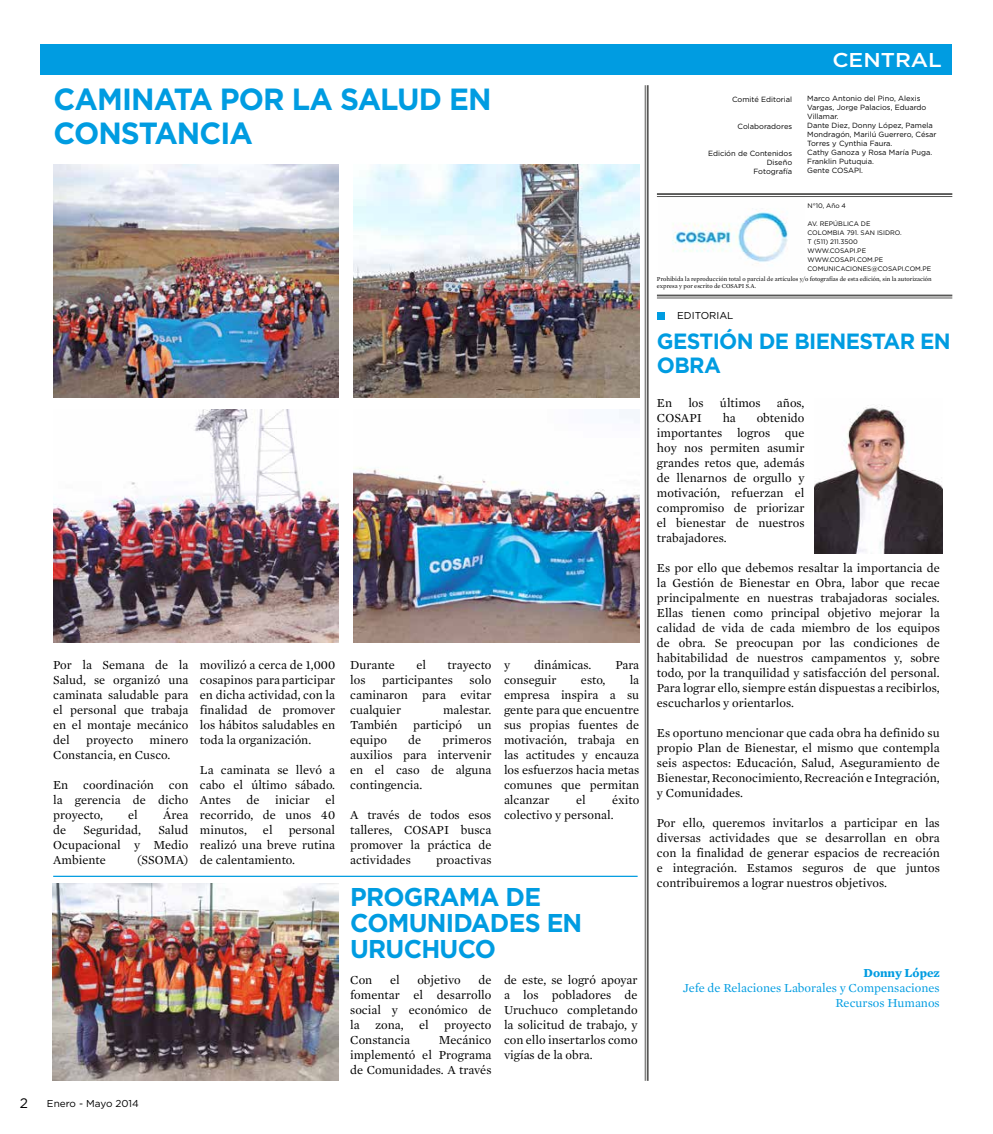
<style>
.page{position:relative;width:993px;height:1134px;background:#fff}
.page>*{position:absolute;margin:0;border:0;box-sizing:border-box;transform-origin:0 0}
.t1{font:700 30.62px/33.8px "Gotham";letter-spacing:-.03em;color:#009ce1}
.t2{font:700 25.75px/26.2px "Gotham";letter-spacing:-.03em;color:#009ce1}
.t3{font:700 22px/23.8px "Gotham";letter-spacing:-.03em;color:#009ce1}
.t4{font:500 20px "Gotham";color:#fff;scale:1.1 1}
.t5{font:13.75px "Gotham";color:#000}
.t6{font:12.5px/15px "Mercury News HTF1 Roman";color:#000;text-align:justify}
.t7{font:12.5px/15px "Mercury News HTF1 Roman";color:#009ce1;text-align:right}
.t8{font:12.5px "Mercury News HTF1 Bold";color:#009ce1}
.t9{font:10px "Gotham";color:#000}
.t10{font:7.5px/9px "Gotham";color:#000;text-align:right}
.t11{font:6.5px/9px "Gotham";color:#000}
.t12{font:6.25px/7.5px "Mercury News HTF1 Roman";color:#000}
</style>
<div class="page">
<div style="left:41px;top:44px;width:910px;height:31px;background:#009ce1"></div>
<img style="left:672px;top:211px;width:116px;height:53px">
<hr style="left:656px;top:193px;width:295px;height:2px;background:#575756">
<hr style="left:656px;top:196px;width:295px;height:1px;background:#575756">
<hr style="left:656px;top:295px;width:295px;height:1px;background:#575756">
<hr style="left:656px;top:298px;width:295px;height:1px;background:#575756">
<svg style="left:657px;top:312px;width:8px;height:8px"></svg>
<hr style="left:646px;top:85px;width:2px;height:996px;background:#575756">
<hr style="left:644px;top:85px;width:1px;height:996px;background:#575756">
<hr style="left:53px;top:876px;width:584px;height:1px;background:#009ce1">
<img style="left:53px;top:165px;width:285px;height:232px">
<img style="left:53px;top:410px;width:285px;height:232px">
<img style="left:353px;top:165px;width:286px;height:232px">
<img style="left:353px;top:410px;width:286px;height:232px">
<img style="left:814px;top:405px;width:128px;height:148px">
<img style="left:52px;top:883px;width:286px;height:197px">
<h1 class="t1" style="left:54px;top:82px;width:439px">CAMINATA POR LA SALUD EN<br>CONSTANCIA</h1>
<p class="t6" style="left:53px;top:657px;width:137px">Por la Semana de la Salud, se organizó una caminata saludable para el personal que trabaja en el montaje mecánico del</p>
<p class="t6" style="left:53px;top:732px;width:137px;text-indent:96px">minero<br>Constancia, en Cusco.</p>
<p class="t6" style="left:53px;top:777px;width:137px">En coordinación con la gerencia de dicho proyecto,</p>
<p class="t6" style="left:86px;top:732px;width:49px">proyecto</p>
<p class="t6" style="left:128px;top:807px;width:11px">el</p>
<p class="t6" style="left:163px;top:807px;width:27px">Área</p>
<p class="t6" style="left:53px;top:822px;width:137px;text-indent:105px">Salud Ocupacional y Medio Ambiente</p>
<p class="t6" style="left:53px;top:822px;width:15px">de</p>
<p class="t6" style="left:84px;top:822px;width:59px">Seguridad,</p>
<p class="t6" style="left:137px;top:852px;width:53px">(SSOMA)</p>
<p class="t6" style="left:200px;top:657px;width:137px">movilizó a cerca de 1,000 cosapinos para participar en dicha actividad, con la finalidad de promover los hábitos saludables en toda la organización.</p>
<p class="t6" style="left:200px;top:762px;width:137px">La caminata se llevó a cabo el último sábado.<br>Antes de iniciar el recorrido, de unos 40 minutos,</p>
<p class="t6" style="left:200px;top:822px;width:137px;text-indent:89px">personal realizó una breve rutina de calentamiento.</p>
<p class="t6" style="left:263px;top:822px;width:11px">el</p>
<p class="t6" style="left:350px;top:657px;width:46px">Durante</p>
<p class="t6" style="left:416px;top:657px;width:11px">el</p>
<p class="t6" style="left:447px;top:657px;width:45px">trayecto</p>
<p class="t6" style="left:350px;top:672px;width:17px">los</p>
<p class="t6" style="left:382px;top:672px;width:72px">participantes</p>
<p class="t6" style="left:350px;top:672px;width:143px;text-indent:119px">solo caminaron para evitar cualquier</p>
<p class="t6" style="left:350px;top:702px;width:143px;text-indent:93px">malestar.<br>También participó un equipo</p>
<p class="t6" style="left:408px;top:732px;width:15px">de</p>
<p class="t6" style="left:350px;top:732px;width:143px;text-indent:92px">primeros auxilios para intervenir en el caso de alguna contingencia.</p>
<p class="t6" style="left:350px;top:807px;width:143px">A través de todos esos talleres, COSAPI busca promover la práctica de actividades</p>
<p class="t6" style="left:436px;top:852px;width:57px">proactivas</p>
<p class="t6" style="left:504px;top:657px;width:8px">y</p>
<p class="t6" style="left:534px;top:657px;width:59px">dinámicas.</p>
<p class="t6" style="left:615px;top:657px;width:25px">Para</p>
<p class="t6" style="left:504px;top:672px;width:54px">conseguir</p>
<p class="t6" style="left:580px;top:672px;width:26px">esto,</p>
<p class="t6" style="left:504px;top:672px;width:137px;text-indent:126px">la empresa inspira a su gente para que encuentre sus propias fuentes de motivación, trabaja en las actitudes y encauza los esfuerzos hacia metas comunes que permitan alcanzar</p>
<p class="t6" style="left:576px;top:792px;width:11px">el</p>
<p class="t6" style="left:504px;top:792px;width:137px;text-indent:108px">éxito colectivo y personal.</p>
<h2 class="t2" style="left:350px;top:883px;width:233px">PROGRAMA DE<br>COMUNIDADES EN<br>URUCHUCO</h2>
<p class="t5" style="left:20px;top:1095px;width:10px">2</p>
<p class="t9" style="left:47px;top:1097px;width:93px">Enero - Mayo 2014</p>
<p class="t6" style="left:350px;top:973px;width:143px;text-indent:128px">de fomentar el desarrollo social y económico de la zona, el proyecto Constancia</p>
<p class="t6" style="left:350px;top:973px;width:24px">Con</p>
<p class="t6" style="left:390px;top:973px;width:11px">el</p>
<p class="t6" style="left:417px;top:973px;width:45px">objetivo</p>
<p class="t6" style="left:350px;top:1033px;width:143px;text-indent:89px">Mecánico implementó el Programa de Comunidades. A través</p>
<p class="t6" style="left:504px;top:973px;width:135px">de este, se logró apoyar a los pobladores de Uruchuco completando la solicitud de trabajo, y con ello insertarlos como vigías de la obra.</p>
<p class="t10" style="left:731px;top:94px;width:62px">Comité Editorial</p>
<p class="t10" style="left:737px;top:121px;width:56px">Colaboradores</p>
<p class="t10" style="left:708px;top:148px;width:85px">Edición de Contenidos<br>Diseño<br>Fotografía</p>
<h3 class="t4" style="left:832px;top:47px;width:101px">CENTRAL</h3>
<p class="t10" style="left:806px;top:94px;width:131px;text-align:left">Marco Antonio del Pino, Alexis<br>Vargas, Jorge Palacios, Eduardo<br>Villamar.<br>Dante Diez, Donny López, Pamela<br>Mondragón, Marilú Guerrero, César<br>Torres y Cynthia Faura.<br>Cathy Ganoza y Rosa María Puga.<br>Franklin Putuquia.<br>Gente COSAPI.</p>
<p class="t11" style="left:807px;top:201px;width:40px">N°10, Año 4</p>
<p class="t11" style="left:807px;top:219px;width:125px">AV. REPÚBLICA DE<br>COLOMBIA 791. SAN ISIDRO.<br>T (511) 211.3500<br>WWW.COSAPI.PE<br>WWW.COSAPI.COM.PE<br>COMUNICACIONES@COSAPI.COM.PE</p>
<p class="t12" style="left:656px;top:275px;width:276px">Prohibida la reproducción total o parcial de artículos y/o fotografías de esta edición, sin la autorización expresa y por escrito de COSAPI S.A.</p>
<p class="t9" style="left:677px;top:309px;width:58px">EDITORIAL</p>
<h3 class="t3" style="left:656px;top:329px;width:295px">GESTIÓN DE BIENESTAR EN<br>OBRA</h3>
<p class="t6" style="left:656px;top:396px;width:17px">En</p>
<p class="t6" style="left:688px;top:396px;width:17px">los</p>
<p class="t6" style="left:719px;top:396px;width:42px">últimos</p>
<p class="t6" style="left:776px;top:396px;width:29px">años,</p>
<p class="t6" style="left:656px;top:411px;width:47px">COSAPI</p>
<p class="t6" style="left:722px;top:411px;width:15px">ha</p>
<p class="t6" style="left:656px;top:411px;width:149px;text-indent:100px">obtenido importantes logros que hoy nos permiten asumir grandes retos que, además de llenarnos de orgullo y motivación, refuerzan el compromiso de priorizar el bienestar de nuestros trabajadores.</p>
<p class="t6" style="left:656px;top:561px;width:284px">Es por ello que debemos resaltar la importancia de la Gestión de Bienestar en Obra, labor que recae principalmente en nuestras trabajadoras sociales.<br>Ellas tienen como principal objetivo mejorar la calidad de vida de cada miembro de los equipos de obra. Se preocupan por las condiciones de habitabilidad de nuestros campamentos y, sobre todo, por la tranquilidad y satisfacción del personal.<br>Para lograr ello, siempre están dispuestas a recibirlos, escucharlos y orientarlos.</p>
<p class="t6" style="left:656px;top:726px;width:284px">Es oportuno mencionar que cada obra ha definido su propio Plan de Bienestar, el mismo que contempla seis aspectos: Educación, Salud, Aseguramiento de Bienestar, Reconocimiento, Recreación e Integración, y Comunidades.</p>
<p class="t6" style="left:656px;top:816px;width:284px">Por ello, queremos invitarlos a participar en las diversas actividades que se desarrollan en obra con la finalidad de generar espacios de recreación e integración. Estamos seguros de que juntos contribuiremos a lograr nuestros objetivos.</p>
<p class="t8" style="left:863px;top:965px;width:78px">Donny López</p>
<p class="t7" style="left:682px;top:981px;width:258px">Jefe de Relaciones Laborales y Compensaciones<br>Recursos Humanos</p>
</div>
